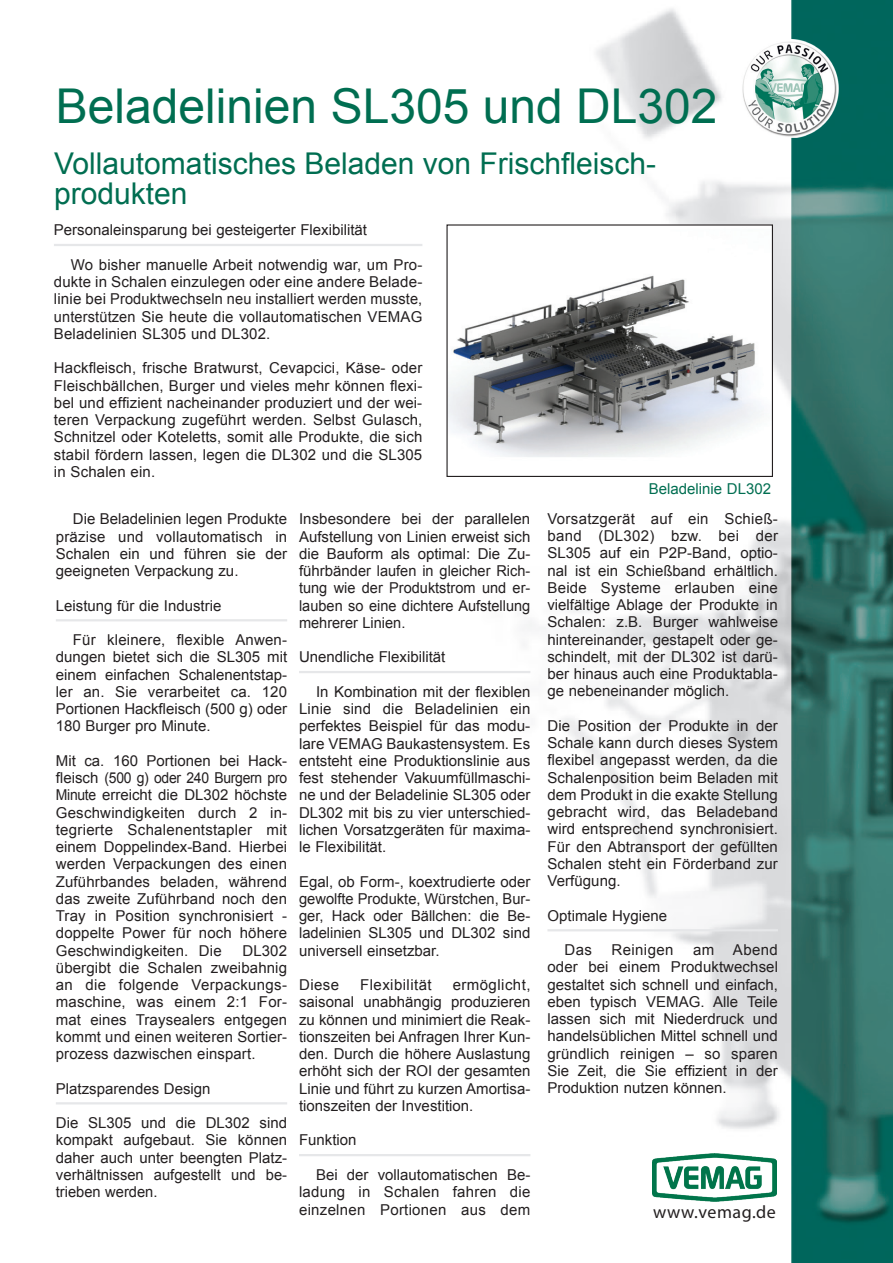
<style>
.page{position:relative;width:893px;height:1263px;background:#fff}
.page>*{position:absolute;margin:0;border:0;box-sizing:border-box;transform-origin:0 0}
.t1{font:48px "Arial";color:#006e51}
.t2{font:30px/30px "Arial";color:#006e51}
.t3{font:18px "Myriad Pro";letter-spacing:.03em;color:#231f20}
.t4{font:15px/17.2px "Arial";color:#231f20;text-align:justify}
.t5{font:15px "Arial";color:#006e51}
.t6{font:15px "Arial";letter-spacing:.03em;color:#231f20}
.t7{font:15px "Arial";letter-spacing:.025em;color:#231f20}
</style>
<div class="page">
<img style="left:273px;top:0;width:619px;height:1263px">
<img style="left:734px;top:36px;width:110px;height:105px">
<img style="left:448px;top:226px;width:323px;height:249px">
<div style="left:446px;top:224px;width:327px;height:253px;border:1px solid #231f20"></div>
<img style="left:652px;top:1153px;width:124px;height:48px">
<hr style="left:56px;top:619px;width:231px;height:2px;background:#e6e7e9">
<hr style="left:56px;top:1102px;width:231px;height:2px;background:#e6e7e9">
<hr style="left:299px;top:671px;width:231px;height:2px;background:#e6e7e9">
<hr style="left:299px;top:1154px;width:231px;height:2px;background:#e6e7e9">
<hr style="left:54px;top:244px;width:368px;height:2px;background:#e6e7e9">
<hr style="left:547px;top:929px;width:231px;height:2px;background:#e6e7e9">
<h1 class="t1" style="left:56px;top:74px;width:663px">Beladelinien SL305 und DL302</h1>
<h2 class="t2" style="left:54px;top:149px;width:603px">Vollautomatisches Beladen von Frischfleisch&shy;produkten</h2>
<p class="t4" style="left:54px;top:222px;width:315px">Personaleinsparung bei gesteigerter Flexibilität</p>
<p class="t4" style="left:54px;top:256px;width:370px;text-indent:17px">Wo bisher manuelle Arbeit notwendig war, um Pro&shy;dukte in Schalen einzulegen oder eine andere Belade&shy;linie bei Produktwechseln neu installiert werden musste, unterstützen Sie heute die vollautomatischen VEMAG Beladelinien SL305 und DL302.</p>
<p class="t4" style="left:54px;top:360px;width:370px">Hackfleisch, frische Bratwurst, Cevapcici, Käse- oder Fleischbällchen, Burger und vieles mehr können flexi&shy;bel und effizient nacheinander produziert und der wei&shy;teren Verpackung zugeführt werden. Selbst Gulasch, Schnitzel oder Koteletts, somit alle Produkte, die sich stabil fördern lassen, legen die DL302 und die SL305 in Schalen ein.</p>
<p class="t4" style="left:547px;top:510px;width:232px">Vorsatzgerät auf ein Schieß&shy;band (DL302) bzw. bei der SL305 auf ein P2P-Band, optio&shy;nal ist ein Schießband erhältlich.<br>Beide Systeme erlauben eine vielfältige Ablage der Produkte in Schalen: z.B. Burger wahlweise hintereinander, gestapelt oder ge&shy;schindelt, mit der DL302 ist darü&shy;ber hinaus auch eine Produktabla&shy;ge nebeneinander möglich.</p>
<p class="t4" style="left:547px;top:717px;width:232px">Die Position der Produkte in der Schale kann durch dieses System flexibel angepasst werden, da die Schalenposition beim Beladen mit dem Produkt in die exakte Stellung gebracht wird, das Beladeband wird entsprechend synchronisiert.<br>Für den Abtransport der gefüllten Schalen steht ein Förderband zur Verfügung.</p>
<p class="t4" style="left:547px;top:907px;width:121px">Optimale Hygiene</p>
<p class="t4" style="left:564px;top:941px;width:29px">Das</p>
<p class="t7" style="left:611px;top:940px;width:64px">Reinigen</p>
<p class="t5" style="left:649px;top:479px;width:124px">Beladelinie DL302</p>
<p class="t4" style="left:299px;top:511px;width:233px">Insbesondere bei der parallelen Aufstellung von Linien erweist sich die Bauform als optimal: Die Zu&shy;führbänder laufen in gleicher Rich&shy;tung wie der Produktstrom und er&shy;lauben so eine dichtere Aufstellung mehrerer Linien.</p>
<p class="t4" style="left:299px;top:649px;width:148px">Unendliche Flexibilität</p>
<p class="t4" style="left:299px;top:683px;width:233px;text-indent:17px">In Kombination mit der flexiblen Linie sind die Beladelinien ein perfektes Beispiel für das modu&shy;lare VEMAG Baukastensystem. Es entsteht eine Produktionslinie aus fest stehender Vakuumfüllmaschi&shy;ne und der Beladelinie SL305 oder DL302 mit bis zu vier unterschied&shy;lichen Vorsatzgeräten für maxima&shy;le Flexibilität.</p>
<p class="t4" style="left:299px;top:873px;width:233px">Egal, ob Form-, koextrudierte oder gewolfte Produkte, Würstchen, Bur&shy;ger, Hack oder Bällchen: die Be&shy;ladelinien SL305 und DL302 sind universell einsetzbar.</p>
<p class="t4" style="left:299px;top:976px;width:42px">Diese</p>
<p class="t6" style="left:360px;top:975px;width:73px">Flexibilität</p>
<p class="t4" style="left:56px;top:511px;width:233px;text-indent:17px">Die Beladelinien legen Produkte präzise und vollautomatisch in Schalen ein und führen sie der geeigneten Verpackung zu.</p>
<p class="t4" style="left:56px;top:597px;width:167px">Leistung für die Industrie</p>
<p class="t4" style="left:56px;top:631px;width:233px;text-indent:17px">Für kleinere, flexible Anwen&shy;dungen bietet sich die SL305 mit einem einfachen Schalenentstap&shy;ler an. Sie verarbeitet ca. 120<br>Portionen Hackfleisch (500 g) oder 180 Burger pro Minute.</p>
<p class="t4" style="left:56px;top:752px;width:233px">Mit ca. 160 Portionen bei Hack&shy;fleisch (500 g) oder 240 Burgern pro Minute erreicht die DL302 höchste Geschwindigkeiten durch 2 in&shy;tegrierte Schalenentstapler mit einem Doppelindex-Band. Hierbei werden Verpackungen des einen Zuführbandes beladen, während das zweite Zuführband noch den Tray in Position synchronisiert - doppelte Power für noch höhere Geschwindigkeiten. Die</p>
<p class="t4" style="left:547px;top:941px;width:232px;text-indent:146px">am Abend oder bei einem Produktwechsel gestaltet sich schnell und einfach, eben typisch VEMAG. Alle Teile lassen sich mit Niederdruck und handelsüblichen Mittel schnell und gründlich reinigen – so sparen Sie Zeit, die Sie effizient in der Produktion nutzen können.</p>
<p class="t4" style="left:56px;top:942px;width:233px;text-indent:186px">DL302 übergibt die Schalen zweibahnig an die folgende Verpackungs&shy;maschine, was einem 2:1 For&shy;mat eines Traysealers entgegen kommt und einen weiteren Sortier&shy;prozess dazwischen einspart.</p>
<p class="t4" style="left:56px;top:1080px;width:156px">Platzsparendes Design</p>
<p class="t4" style="left:56px;top:1114px;width:233px">Die SL305 und die DL302 sind kompakt aufgebaut. Sie können daher auch unter beengten Platz&shy;verhältnissen aufgestellt und be&shy;trieben werden.</p>
<p class="t4" style="left:299px;top:976px;width:233px;text-indent:154px">ermöglicht, saisonal unabhängig produzieren zu können und minimiert die Reak&shy;tionszeiten bei Anfragen Ihrer Kun&shy;den. Durch die höhere Auslastung erhöht sich der ROI der gesamten Linie und führt zu kurzen Amortisa&shy;tionszeiten der Investition.</p>
<p class="t4" style="left:299px;top:1132px;width:59px">Funktion</p>
<p class="t4" style="left:299px;top:1166px;width:233px;text-indent:17px">Bei der vollautomatischen Be&shy;ladung in Schalen fahren die einzelnen Portionen aus dem</p>
<p class="t3" style="left:653px;top:1201px;width:124px">www.vemag.de</p>
</div>
